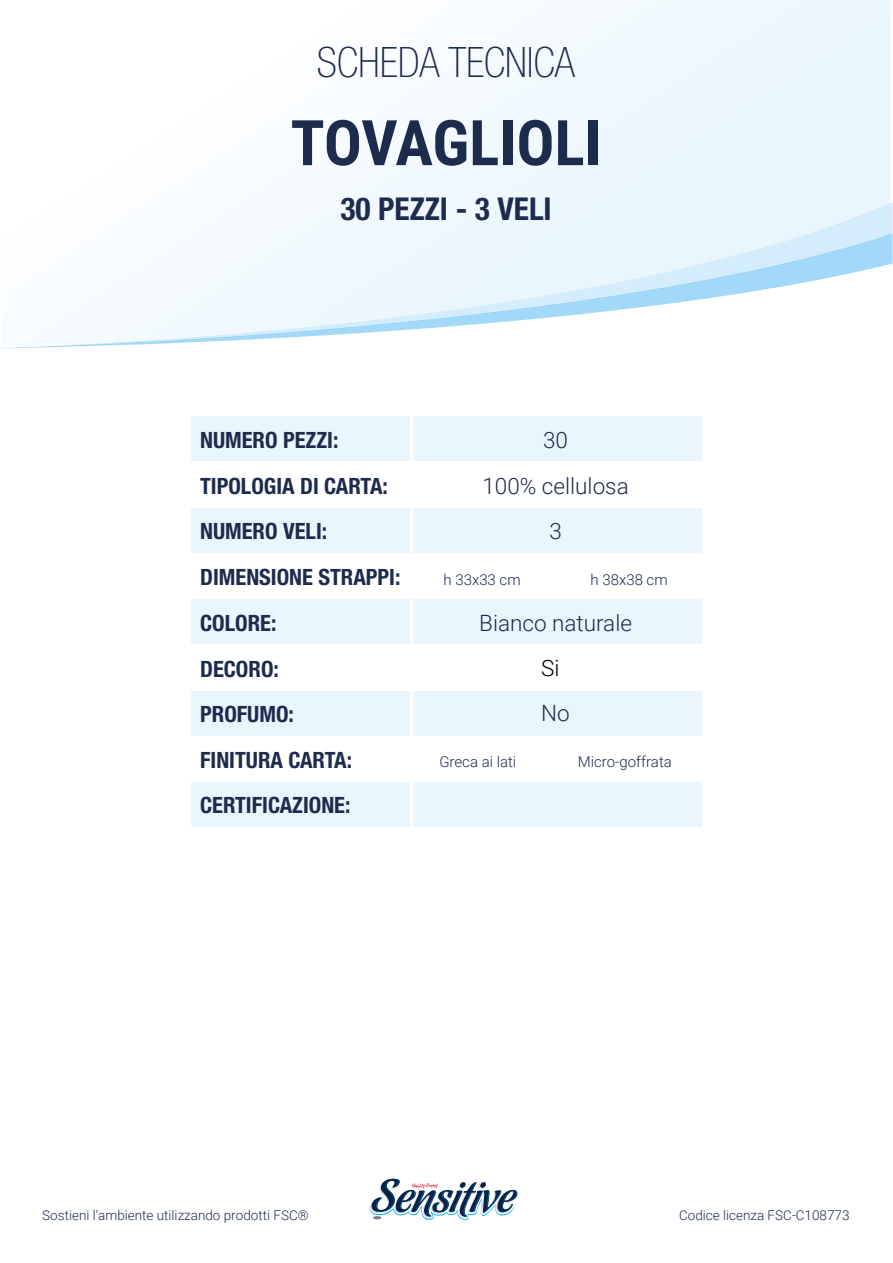
<style>
.page{position:relative;width:893px;height:1263px;background:#fff}
.page>*{position:absolute;margin:0;border:0;box-sizing:border-box;transform-origin:0 0}
.t1{font:700 63px "Roboto Condensed";color:#1d2b4d}
.t2{font:100 condensed 42px "Helvetica Neue LT Std";color:#1d2b4d}
.t3{font:700 condensed 31.5px "Helvetica Neue LT Std";color:#1d2b4d}
.t4{font:700 condensed 22.5px/45.6px "Helvetica Neue LT Std";color:#1d2b4d}
.t5{font:300 22.5px/45.5px "Roboto";color:#1d2b4d;text-align:center}
.t6{font:300 22.5px "Roboto";color:#000}
.t7{font:300 15px "Roboto";color:#1d2b4d}
.t8{font:300 13.5px "Roboto";color:#1d2b4d}
</style>
<div class="page">
<svg style="left:293px;top:0;width:597px;height:203px"></svg>
<svg style="left:1px;top:203px;width:892px;height:146px;fill:#f1f9fe"></svg>
<div style="left:191px;top:508px;width:510px;height:44px;background:#eaf6fe"></div>
<div style="left:191px;top:600px;width:510px;height:44px;background:#eaf6fe"></div>
<div style="left:191px;top:691px;width:510px;height:44px;background:#eaf6fe"></div>
<div style="left:191px;top:783px;width:510px;height:44px;background:#eaf6fe"></div>
<div style="left:191px;top:417px;width:510px;height:44px;background:#eaf6fe"></div>
<hr style="left:410px;top:416px;width:3px;height:435px;background:#fff">
<svg style="left:369px;top:1178px;width:149px;height:42px"></svg>
<h2 class="t2" style="left:317px;top:39px;width:260px">SCHEDA TECNICA</h2>
<h1 class="t1" style="left:291px;top:99px;width:313px">TOVAGLIOLI</h1>
<h3 class="t3" style="left:340px;top:189px;width:213px">30 PEZZI - 3 VELI</h3>
<p class="t4" style="left:200px;top:417px;width:140px">NUMERO PEZZI:</p>
<p class="t5" style="left:543px;top:417px;width:26px">30</p>
<p class="t4" style="left:200px;top:463px;width:189px">TIPOLOGIA DI CARTA:<br>NUMERO VELI:</p>
<p class="t5" style="left:482px;top:462px;width:148px">100% cellulosa<br>3</p>
<p class="t4" style="left:200px;top:554px;width:202px">DIMENSIONE STRAPPI:</p>
<p class="t7" style="left:444px;top:569px;width:79px">h 33x33 cm</p>
<p class="t7" style="left:591px;top:569px;width:79px">h 38x38 cm</p>
<p class="t4" style="left:200px;top:600px;width:78px">COLORE:</p>
<p class="t5" style="left:479px;top:599px;width:154px">Bianco naturale</p>
<p class="t4" style="left:200px;top:645px;width:80px">DECORO:</p>
<p class="t6" style="left:541px;top:655px;width:20px">Si</p>
<p class="t4" style="left:200px;top:691px;width:95px">PROFUMO:</p>
<p class="t5" style="left:541px;top:689px;width:30px">No</p>
<p class="t4" style="left:200px;top:736px;width:154px">FINITURA CARTA:</p>
<p class="t7" style="left:439px;top:751px;width:78px">Greca ai lati</p>
<p class="t7" style="left:578px;top:751px;width:95px">Micro-goffrata</p>
<p class="t4" style="left:200px;top:782px;width:152px">CERTIFICAZIONE:</p>
<p class="t8" style="left:42px;top:1206px;width:268px">Sostieni l’ambiente utilizzando prodotti FSC®</p>
<p class="t8" style="left:679px;top:1206px;width:172px">Codice licenza FSC-C108773</p>
</div>
